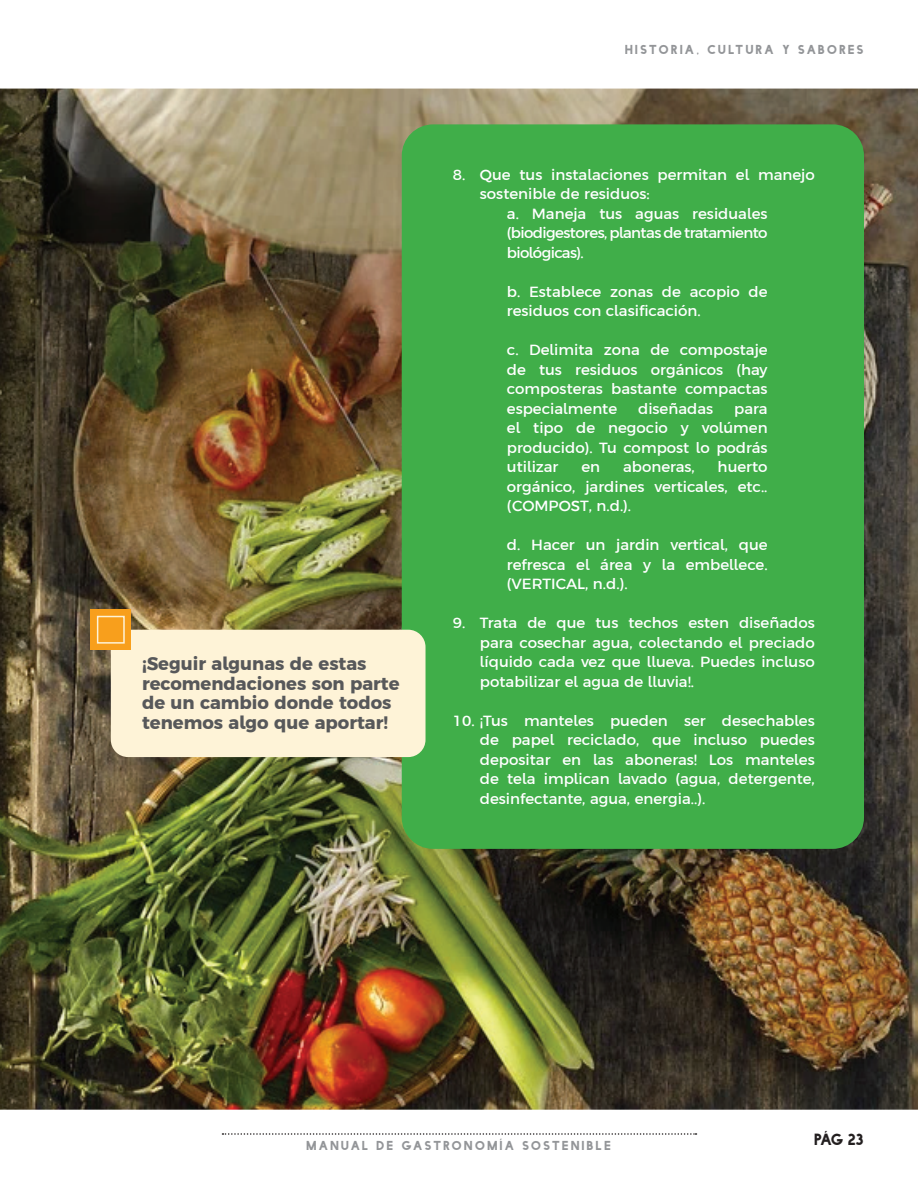
<style>
.page{position:relative;width:918px;height:1188px;background:#fff}
.page>*{position:absolute;margin:0;border:0;box-sizing:border-box;transform-origin:0 0}
.t1{font:700 18px/19.5px "Argentum Sans";color:#57585a}
.t2{font:15px/19.5px "Argentum Sans";color:#fff;text-align:justify}
.t3{font:15px "Argentum Sans";letter-spacing:-.04em;color:#fff}
.t4{font:15px "Facile Sans";color:#231f20}
.t5{font:12px "Facile Sans";letter-spacing:.2em;color:#939598}
</style>
<div class="page">
<img style="left:0;top:89px;width:918px;height:1021px">
<svg style="left:222px;top:1133px;width:475px;height:2px"></svg>
<div style="left:402px;top:124px;width:462px;height:725px;background:#40ae49;border-radius:31px"></div>
<div style="left:111px;top:630px;width:315px;height:127px;background:#fef3d7;border-radius:17px"></div>
<div style="left:91px;top:610px;width:40px;height:40px;background:#f89f1c"></div>
<svg style="left:96px;top:615px;width:29px;height:29px"></svg>
<p class="t1" style="left:142px;top:653px;width:259px">¡Seguir algunas de estas recomendaciones son parte de un cambio donde todos tenemos algo que aportar!</p>
<p class="t5" style="left:625px;top:43px;width:240px">HISTORIA, CULTURA Y SABORES</p>
<p class="t2" style="left:453px;top:163px;width:363px">8. Que tus instalaciones permitan el manejo</p>
<p class="t2" style="left:480px;top:183px;width:171px">sostenible de residuos:</p>
<p class="t2" style="left:507px;top:202px;width:262px">a. Maneja tus aguas residuales</p>
<p class="t3" style="left:507px;top:221px;width:262px">(biodigestores, plantas de tratamiento</p>
<p class="t3" style="left:507px;top:241px;width:79px">biológicas).</p>
<p class="t2" style="left:507px;top:280px;width:262px">b. Establece zonas de acopio de residuos con clasificación.</p>
<p class="t2" style="left:507px;top:339px;width:262px">c. Delimita zona de compostaje de tus residuos orgánicos (hay composteras bastante compactas especialmente</p>
<p class="t2" style="left:638px;top:397px;width:77px">diseñadas</p>
<p class="t2" style="left:507px;top:397px;width:262px;text-indent:227px">para el tipo de negocio y volúmen producido). Tu compost lo podrás utilizar</p>
<p class="t2" style="left:507px;top:456px;width:262px;text-indent:211px">huerto orgánico, jardines verticales, etc.. (COMPOST, n.d.).</p>
<p class="t2" style="left:507px;top:534px;width:262px">d. Hacer un jardin vertical, que refresca el área y la embellece. (VERTICAL, n.d.).</p>
<p class="t2" style="left:480px;top:612px;width:336px;text-indent:-27px">9. Trata de que tus techos esten diseñados para cosechar agua, colectando el preciado líquido cada vez que llueva. Puedes incluso potabilizar el agua de lluvia!.</p>
<p class="t2" style="left:480px;top:709px;width:336px;text-indent:-27px">10. ¡Tus manteles pueden ser desechables de papel reciclado, que incluso puedes depositar en las aboneras! Los manteles de tela implican lavado (agua, detergente, desinfectante, agua, energia..).</p>
<p class="t2" style="left:581px;top:456px;width:20px">en</p>
<p class="t2" style="left:623px;top:456px;width:73px">aboneras,</p>
<p class="t5" style="left:307px;top:1139px;width:306px">MANUAL DE GASTRONOMíA SOSTENIBLE</p>
<p class="t4" style="left:815px;top:1131px;width:51px">Pág 23</p>
</div>
